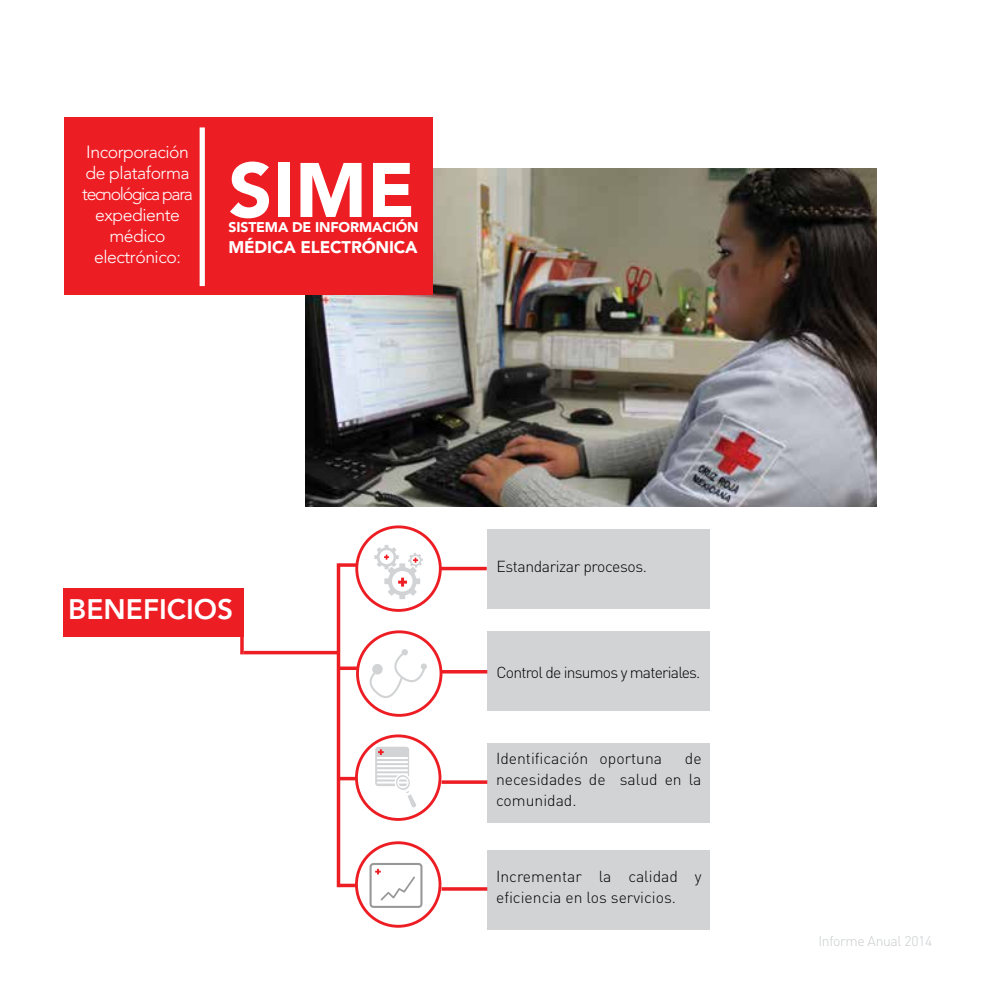
<style>
.page{position:relative;width:993px;height:993px;background:#fff}
.page>*{position:absolute;margin:0;border:0;box-sizing:border-box;transform-origin:0 0}
.t1{font:900 76.3px "Avenir";color:#fff}
.t2{font:800 28px "Avenir";color:#fff}
.t3{font:300 17.5px/21px "Avenir";letter-spacing:-.025em;color:#fff;text-align:center}
.t4{font:900 16.8px "Avenir";letter-spacing:-.01em;color:#fff}
.t5{font:300 15.75px/21px "DIN Pro";color:#000;text-align:justify}
.t6{font:300 15.75px "DIN Pro";letter-spacing:-.05em;color:#000}
.t7{font:300 15.75px "DIN Pro";letter-spacing:-.025em;color:#000}
.t8{font:900 14px "Avenir";letter-spacing:-.01em;color:#fff}
.t9{font:300 14px "DIN Pro";letter-spacing:-.025em;color:#caccce}
</style>
<div class="page">
<div style="left:487px;top:529px;width:223px;height:80px;background:#d1d3d4"></div>
<div style="left:487px;top:630px;width:223px;height:80px;background:#d1d3d4"></div>
<div style="left:487px;top:742px;width:223px;height:80px;background:#d1d3d4"></div>
<div style="left:487px;top:849px;width:223px;height:80px;background:#d1d3d4"></div>
<img style="left:306px;top:168px;width:570px;height:338px">
<div style="left:63px;top:588px;width:181px;height:48px;background:#ed1d24"></div>
<svg style="left:336px;top:563px;width:4px;height:323px"></svg>
<div style="left:355px;top:525px;width:86px;height:86px;border:3px solid #ed1d24;border-radius:50%"></div>
<div style="left:356px;top:630px;width:86px;height:86px;border:3px solid #ed1d24;border-radius:50%"></div>
<div style="left:355px;top:734px;width:86px;height:86px;border:3px solid #ed1d24;border-radius:50%"></div>
<div style="left:355px;top:841px;width:86px;height:86px;border:3px solid #ed1d24;border-radius:50%"></div>
<svg style="left:441px;top:566px;width:45px;height:4px"></svg>
<hr style="left:339px;top:563px;width:17px;height:3px;background:#ed1d24">
<svg style="left:244px;top:650px;width:93px;height:4px"></svg>
<hr style="left:441px;top:780px;width:46px;height:3px;background:#ed1d24">
<svg style="left:441px;top:886px;width:46px;height:4px"></svg>
<svg style="left:339px;top:776px;width:18px;height:4px"></svg>
<hr style="left:339px;top:883px;width:18px;height:3px;background:#ed1d24">
<svg style="left:441px;top:669px;width:46px;height:4px"></svg>
<hr style="left:339px;top:666px;width:18px;height:3px;background:#ed1d24">
<div style="left:65px;top:117px;width:368px;height:177px;background:#ed1d24"></div>
<div style="left:199px;top:127px;width:6px;height:159px;background:#fff"></div>
<svg style="left:374px;top:545px;width:49px;height:54px"></svg>
<svg style="left:369px;top:649px;width:58px;height:48px"></svg>
<svg style="left:240px;top:636px;width:4px;height:18px"></svg>
<svg style="left:369px;top:863px;width:53px;height:44px"></svg>
<svg style="left:375px;top:746px;width:41px;height:62px"></svg>
<p class="t3" style="left:82px;top:141px;width:112px">Incorporación de plataforma tecnológica para expediente médico electrónico:</p>
<h1 class="t1" style="left:228px;top:144px;width:188px">SIME</h1>
<p class="t8" style="left:228px;top:219px;width:192px">SISTEMA DE INFORMACIÓN</p>
<p class="t4" style="left:228px;top:236px;width:191px">MÉDICA ELECTRÓNICA</p>
<h2 class="t2" style="left:68px;top:593px;width:166px">BENEFICIOS</h2>
<p class="t7" style="left:496px;top:556px;width:152px">Estandarizar procesos.</p>
<p class="t6" style="left:496px;top:661px;width:205px">Control de insumos y materiales.</p>
<p class="t5" style="left:496px;top:747px;width:167px">Identificación oportuna</p>
<p class="t5" style="left:496px;top:747px;width:207px;text-indent:189px">de necesidades de salud en la comunidad.</p>
<p class="t5" style="left:496px;top:864px;width:207px">Incrementar la calidad y eficiencia en los servicios.</p>
<p class="t9" style="left:818px;top:930px;width:115px">Informe Anual 2014</p>
</div>
